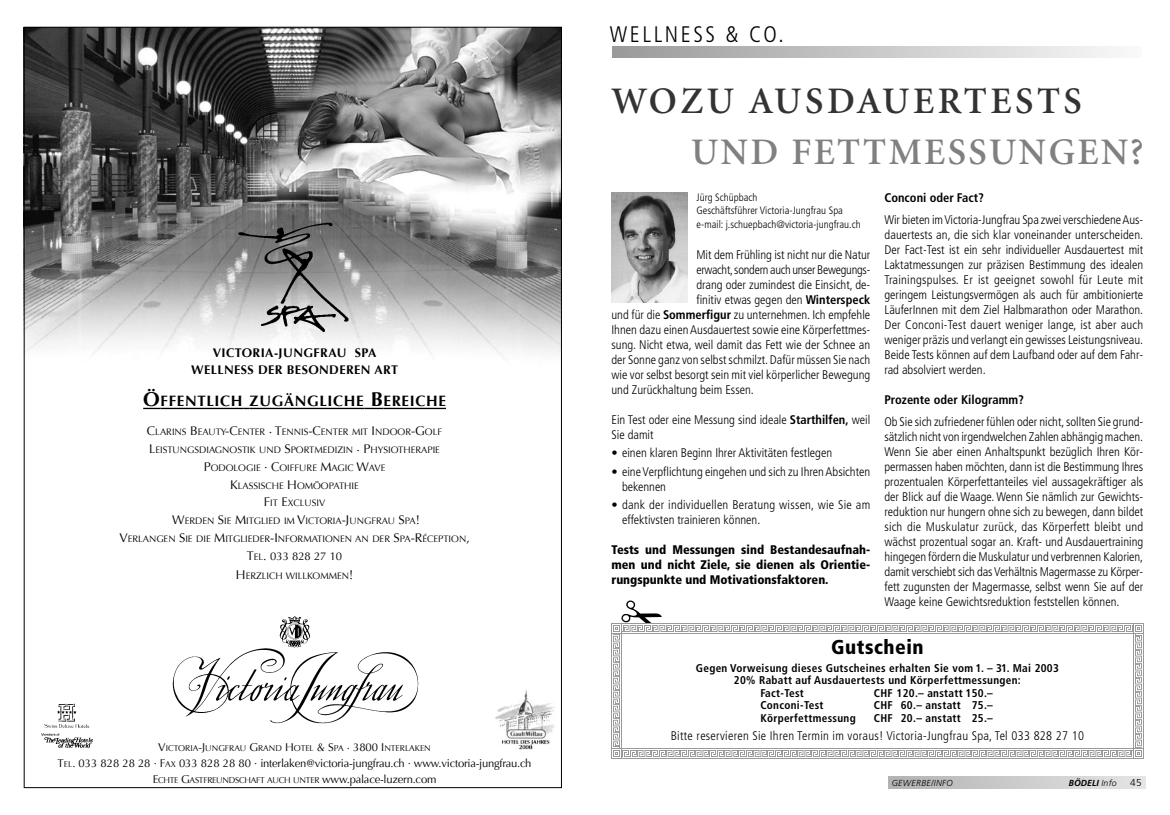
<style>
.page{position:relative;width:1170px;height:815px;background:#fff}
.page>*{position:absolute;margin:0;border:0;box-sizing:border-box;transform-origin:0 0}
.t1{font:600 37.5px "Minion";letter-spacing:.095em;color:#333}
.t2{font:600 37.5px "Minion";letter-spacing:.065em;color:#808080}
.t3{font:300 condensed 22.5px "Frutiger";letter-spacing:.115em;color:#000}
.t4{font:900 condensed 20px "Frutiger LT Std";letter-spacing:.025em;color:#000}
.t5{font:700 15px "Optima";letter-spacing:.045em;color:#000}
.t6{font:300 condensed 12.5px/15px "Frutiger";color:#000}
.t7{font:900 condensed 12.5px/15px "Frutiger";color:#000;text-align:justify}
.t8{font:300 condensed 12.5px/15px "Frutiger";letter-spacing:.02em;color:#000}
.t9{font:300 condensed 12.5px "Frutiger";letter-spacing:.025em;color:#000}
.t10{font:700 12.5px/17.5px "Optima";letter-spacing:.035em;color:#000;text-align:center}
.t11{font:700 condensed 12.5px "Frutiger";color:#000}
.t12{font:300 condensed 12.5px "Frutiger";letter-spacing:-.02em;color:#000}
.t13{font:700 condensed 11.25px "Frutiger";letter-spacing:.025em;color:#000}
.t14{font:11.25px "Optima";letter-spacing:-.02em;color:#000}
.t15{font:11.25px "Optima";color:#000}
.t16{font:300 condensed 10.62px/13.8px "Frutiger";letter-spacing:.005em;color:#000}
.t17{font:300 10px "Frutiger";color:#000}
.t18{font:9.38px/17.8px "Optima";color:#000;text-align:center}
.t19{font:italic 300 8.75px "Frutiger LT Std";letter-spacing:.035em;color:#000}
.t20{font:italic 700 8.75px "Frutiger";color:#000}
.t21{font:8.5px "Optima";letter-spacing:-.03em;color:#000}
.t22{font:8.5px "Optima";color:#000}
.s1{font-size:20px}
.s2{font-size:12.5px}
.s3{font-size:9.38px}
.s4{font-size:11.25px}
.s5{font-size:8.5px}
.s6{font-weight:700}
.s7{font-family:"Frutiger LT Std";font-weight:300}
</style>
<div class="page">
<svg style="left:888px;top:776px;width:256px;height:12px;background:#cbcbcb"></svg>
<img style="left:495px;top:690px;width:60px;height:60px">
<img style="left:41px;top:733px;width:52px;height:15px">
<img style="left:44px;top:703px;width:46px;height:25px">
<img style="left:26px;top:29px;width:533px;height:381px">
<svg style="left:143px;top:408px;width:17px;height:1px"></svg>
<hr style="left:160px;top:408px;width:83px;height:1px;background:#000">
<hr style="left:249px;top:408px;width:115px;height:1px;background:#000">
<svg style="left:364px;top:408px;width:19px;height:1px"></svg>
<hr style="left:383px;top:408px;width:63px;height:1px;background:#000">
<img style="left:233px;top:216px;width:121px;height:120px">
<img style="left:172px;top:648px;width:247px;height:76px">
<img style="left:276px;top:616px;width:36px;height:34px">
<svg style="left:612px;top:47px;width:500px;height:10px;background:#c7c7c7"></svg>
<img style="left:611px;top:193px;width:76px;height:110px">
<img style="left:663px;top:625px;width:470px;height:9px">
<svg style="left:1133px;top:624px;width:10px;height:12px"></svg>
<img style="left:1133px;top:636px;width:9px;height:112px">
<svg style="left:1130px;top:748px;width:13px;height:10px"></svg>
<img style="left:621px;top:748px;width:509px;height:10px">
<svg style="left:611px;top:746px;width:10px;height:12px"></svg>
<img style="left:611px;top:634px;width:9px;height:112px">
<svg style="left:611px;top:623px;width:52px;height:11px"></svg>
<p class="t10" style="left:191px;top:344px;width:208px">VICTORIA-JUNGFRAU SPA<br>WELLNESS DER BESONDEREN ART</p>
<p class="t5" style="left:143px;top:392px;width:304px"><span class="s1">Ö</span>FFENTLICH ZUGÄNGLICHE <span class="s1">B</span>EREICHE</p>
<p class="t18" style="left:119px;top:423px;width:352px"><span class="s2">C</span>LARINS <span class="s2">B</span>EAUTY<span class="s2">-C</span>ENTER <sup>.</sup> <span class="s2">T</span>ENNIS<span class="s2">-C</span>ENTER MIT <span class="s2">I</span>NDOOR<span class="s2">-G</span>OLF <span class="s2">L</span>EISTUNGSDIAGNOSTIK UND <span class="s2">S</span>PORTMEDIZIN <sup>.</sup> <span class="s2">P</span>HYSIOTHERAPIE<br><span class="s2">P</span>ODOLOGIE <sup>.</sup> <span class="s2">C</span>OIFFURE <span class="s2">M</span>AGIC <span class="s2">W</span>AVE<br><span class="s2">K</span>LASSISCHE <span class="s2">H</span>OMÖOPATHIE<br><span class="s2">F</span>IT <span class="s2">E</span>XCLUSIV<br><span class="s2">W</span>ERDEN <span class="s2">S</span>IE <span class="s2">M</span>ITGLIED IM <span class="s2">V</span>ICTORIA<span class="s2">-J</span>UNGFRAU <span class="s2">S</span>PA<span class="s2">!<br>V</span>ERLANGEN <span class="s2">S</span>IE DIE <span class="s2">M</span>ITGLIEDER<span class="s2">-I</span>NFORMATIONEN AN DER <span class="s2">S</span>PA<span class="s2">-R</span>ÉCEPTION<span class="s2">,</span></p>
<p class="t15" style="left:247px;top:549px;width:97px"><span class="s2">T</span><span class="s3">EL</span><span class="s2">.</span> 033 828 27 10</p>
<p class="t18" style="left:236px;top:567px;width:119px"><span class="s2">H</span>ERZLICH WILLKOMMEN<span class="s2">!</span></p>
<p class="t22" style="left:158px;top:743px;width:274px"><span class="s4">V</span>ICTORIA<span class="s4">-J</span>UNGFRAU <span class="s4">G</span>RAND <span class="s4">H</span>OTEL <span class="s4">&amp; S</span>PA <sup>.</sup> <span class="s4">3800 I</span>NTERLAKEN</p>
<p class="t14" style="left:58px;top:756px;width:475px">T<span class="s5">EL</span>. 033 828 28 28 . F<span class="s5">AX</span> 033 828 28 80 . INTERLAKEN@VICTORIA-JUNGFRAU.CH . WWW.VICTORIA-JUNGFRAU.CH</p>
<p class="t21" style="left:153px;top:775px;width:285px"><span class="s4">E</span>CHTE <span class="s4">G</span>ASTFREUNDSCHAFT AUCH UNTER <span class="s4">WWW.PALACE-LUZERN.COM</span></p>
<h2 class="t3" style="left:609px;top:25px;width:176px">WELLNESS &amp; CO.</h2>
<h1 class="t1" style="left:611px;top:86px;width:472px">WOZU AUSDAUERTESTS</h1>
<h1 class="t2" style="left:691px;top:137px;width:453px">UND FETTMESSUNGEN?</h1>
<p class="t16" style="left:696px;top:191px;width:165px">Jürg Schüpbach<br>Geschäftsführer Victoria-Jungfrau Spa e-mail: j.schuepbach@victoria-jungfrau.ch</p>
<p class="t11" style="left:884px;top:192px;width:101px">Conconi oder Fact?</p>
<p class="t6" style="left:884px;top:213px;width:260px;text-align:justify">Wir bieten imVictoria-Jungfrau Spa zwei verschiedeneAus - dauertests an, die sich klar voneinander unterscheiden.<br>Der Fact-Test ist ein sehr individueller Ausdauertest mit Laktatmessungen zur präzisen Bestimmung des idealen Trainingspulses. Er ist geeignet sowohl für Leute mit geringem Leistungsvermögen als auch für ambitionierte LäuferInnen mit dem Ziel Halbmarathon oder Marathon.<br>Der Conconi-Test dauert weniger lange, ist aber auch weniger präzis und verlangt ein gewisses Leistungsniveau.<br>Beide Tests können auf dem Laufband oder auf dem Fahr&shy;rad absolviert werden.</p>
<p class="t11" style="left:884px;top:395px;width:141px">Prozente oder Kilogramm?</p>
<p class="t6" style="left:884px;top:415px;width:260px;text-align:justify">Ob Sie sich zufriedener fühlen oder nicht,sollten Sie grund&shy;sätzlich nichtvon irgendwelchen Zahlen abhängigmachen.<br>Wenn Sie aber einen Anhaltspunkt bezüglich Ihren Kör&shy;permassen haben möchten, dann ist die Bestimmung Ihres prozentualen Körperfettanteiles viel aussagekräftiger als der Blick auf die Waage. Wenn Sie nämlich zur Gewichts&shy;reduktion nur hungern ohne sich zu bewegen, dann bildet sich die Muskulatur zurück, das Körperfett bleibt und wächst prozentual sogar an. Kraft- und Ausdauertraining hingegen fördern die Muskulatur und verbrennen Kalorien, damit verschiebt sich dasVerhältnis Magermasse zu Körper&shy;fett zugunsten der Magermasse, selbst wenn Sie auf der</p>
<p class="t6" style="left:884px;top:595px;width:236px">Waage keine Gewichtsreduktion feststellen können.</p>
<h3 class="t4" style="left:831px;top:639px;width:94px">Gutschein</h3>
<p class="t13" style="left:695px;top:663px;width:364px">Gegen Vorweisung dieses Gutscheines erhalten Sie vom 1. – 31. Mai 2003</p>
<p class="t13" style="left:734px;top:676px;width:288px">20% Rabatt auf Ausdauertests und Körperfettmessungen:</p>
<p class="t13" style="left:760px;top:688px;width:45px">Fact-Test</p>
<p class="t13" style="left:873px;top:688px;width:120px">CHF 120.– anstatt 150.–</p>
<p class="t13" style="left:760px;top:701px;width:65px">Conconi-Test</p>
<p class="t13" style="left:873px;top:701px;width:120px">CHF 60.– anstatt 75.–</p>
<p class="t13" style="left:760px;top:713px;width:97px">Körperfettmessung</p>
<p class="t13" style="left:873px;top:713px;width:120px">CHF 20.– anstatt 25.–</p>
<p class="t9" style="left:670px;top:731px;width:415px">Bitte reservieren Sie Ihren Termin im voraus! Victoria-Jungfrau Spa, Tel 033 828 27 10</p>
<p class="t6" style="left:696px;top:248px;width:175px">Mit dem Frühling ist nicht nur die Natur</p>
<p class="t12" style="left:696px;top:264px;width:175px">erwacht,sondern auch unser Bewegungs-</p>
<p class="t6" style="left:696px;top:278px;width:175px">drang oder zumindest die Einsicht, de-</p>
<p class="t6" style="left:696px;top:293px;width:175px">finitiv etwas gegen den <span class="s6">Winterspeck</span></p>
<p class="t6" style="left:611px;top:308px;width:260px">und für die <span class="s6">Sommerfigur</span> zu unternehmen. Ich empfehle</p>
<p class="t6" style="left:611px;top:323px;width:260px">Ihnen dazu einen Ausdauertest sowie eine Körperfettmes-</p>
<p class="t6" style="left:611px;top:338px;width:260px">sung. Nicht etwa, weil damit das Fett wie der Schnee an</p>
<p class="t6" style="left:611px;top:353px;width:260px">der Sonne ganz von selbst schmilzt.Dafür müssen Sie nach</p>
<p class="t6" style="left:611px;top:368px;width:260px">wie vor selbst besorgt sein mit viel körperlicher Bewegung</p>
<p class="t6" style="left:611px;top:383px;width:144px">und Zurückhaltung beim Essen.</p>
<p class="t6" style="left:611px;top:413px;width:260px">Ein Test oder eine Messung sind ideale <span class="s6">Starthilfen,</span> weil<br>Sie damit</p>
<p class="t6" style="left:611px;top:446px;width:222px">• einen klaren Beginn Ihrer Aktivitäten festlegen</p>
<p class="t6" style="left:622px;top:465px;width:250px;text-indent:-11px">• eineVerpflichtung eingehen und sich zu IhrenAbsichten bekennen</p>
<p class="t8" style="left:622px;top:498px;width:250px;text-indent:-11px">• dank der individuellen Beratung wissen, wie Sie am effektivsten trainieren können.</p>
<p class="t7" style="left:611px;top:543px;width:260px">Tests und Messungen sind Bestandesaufnah&shy;men und nicht Ziele, sie dienen als Orientie&shy;rungspunkte und Motivationsfaktoren.</p>
<p class="t19" style="left:891px;top:779px;width:63px">GEWERBE/INFO</p>
<p class="t20" style="left:1068px;top:779px;width:50px">BÖDELI <span class="s7">Info</span></p>
<p class="t17" style="left:1129px;top:778px;width:13px">45</p>
</div>
